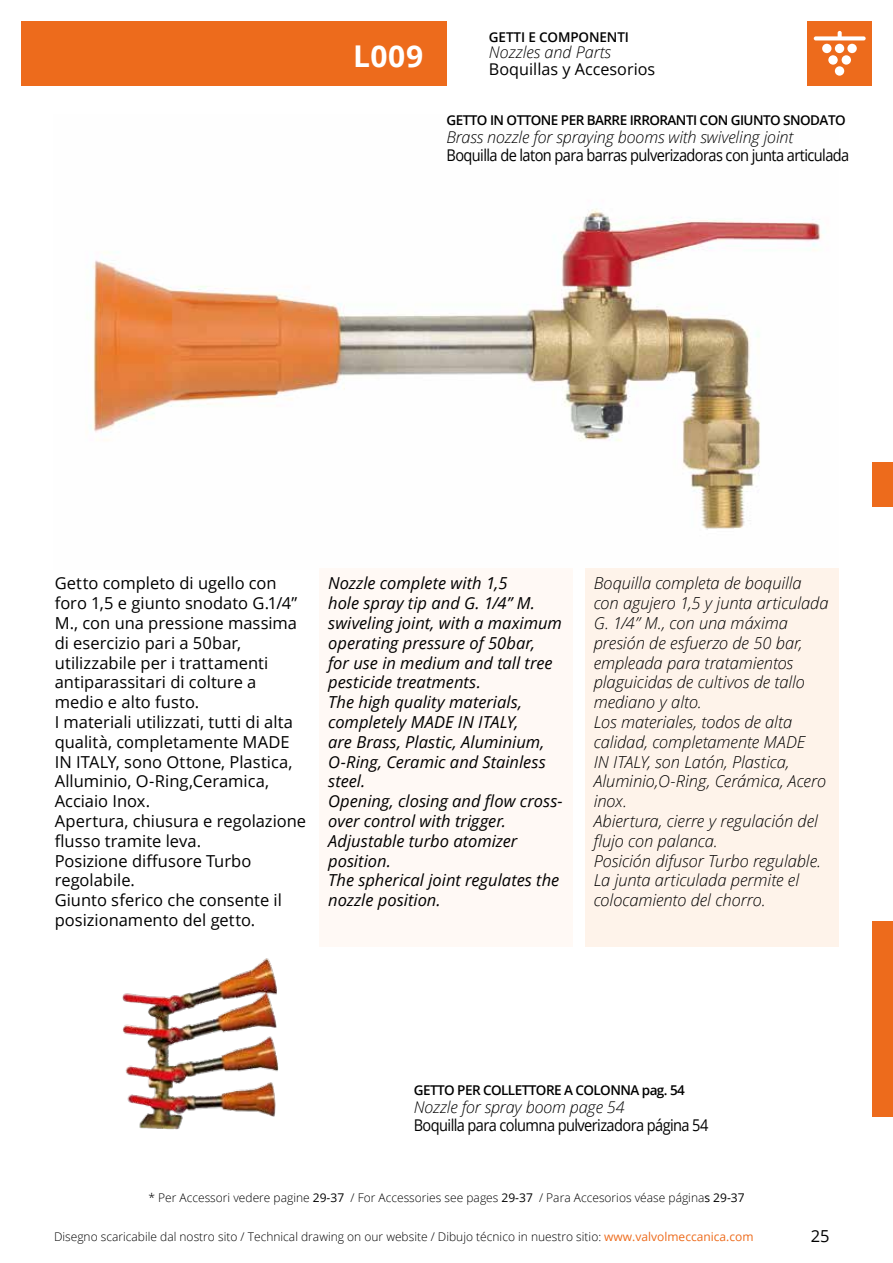
<style>
.page{position:relative;width:893px;height:1263px;background:#fff}
.page>*{position:absolute;margin:0;border:0;box-sizing:border-box;transform-origin:0 0}
.t1{font:700 30px "Open Sans";color:#fff}
.t2{font:16.5px/19.8px "Open Sans";color:#000}
.t3{font:italic 300 16.5px/19.8px "Open Sans";letter-spacing:-.005em;color:#000}
.t4{font:italic 16.5px/19.8px "Open Sans";color:#000}
.t5{font:16.2px "Open Sans";letter-spacing:-.04em;color:#000;scale:.9 1}
.t6{font:italic 300 16.2px "Open Sans";letter-spacing:-.01em;color:#000}
.t7{font:16.2px "Open Sans";color:#000}
.t8{font:600 13.5px "Open Sans";letter-spacing:-.04em;color:#000}
.t9{font:600 13.5px "Open Sans";letter-spacing:-.01em;color:#000}
.t10{font:300 12px "Open Sans";color:#000}
.s1{font-weight:400}
.s2{font-weight:400;color:#ed6b1c}
</style>
<div class="page">
<div style="left:872px;top:921px;width:21px;height:196px;background:#ed6b1c"></div>
<div style="left:872px;top:462px;width:21px;height:45px;background:#ed6b1c"></div>
<div style="left:21px;top:21px;width:425px;height:64px;background:#ed6b1c"></div>
<div style="left:808px;top:21px;width:64px;height:64px;background:#ed6b1c"></div>
<div style="left:822px;top:44px;width:9px;height:9px;background:#fff;border-radius:50%"></div>
<div style="left:835px;top:44px;width:9px;height:9px;background:#fff;border-radius:50%"></div>
<div style="left:847px;top:44px;width:10px;height:9px;background:#fff;border-radius:50%"></div>
<svg style="left:828px;top:55px;width:10px;height:10px"></svg>
<div style="left:842px;top:55px;width:9px;height:10px;background:#fff;border-radius:50%"></div>
<div style="left:835px;top:66px;width:9px;height:10px;background:#fff;border-radius:50%"></div>
<svg style="left:814px;top:31px;width:52px;height:9px"></svg>
<img style="left:90px;top:208px;width:734px;height:322px">
<div style="left:320px;top:568px;width:253px;height:379px;background:#fff9f5"></div>
<div style="left:585px;top:568px;width:254px;height:379px;background:#fef3ea"></div>
<img style="left:122px;top:958px;width:157px;height:172px">
<h1 class="t1" style="left:353px;top:35px;width:71px">L009</h1>
<p class="t9" style="left:489px;top:28px;width:141px">GETTI E COMPONENTI</p>
<p class="t6" style="left:489px;top:41px;width:124px">Nozzles and Parts</p>
<p class="t7" style="left:489px;top:58px;width:168px">Boquillas y Accesorios</p>
<p class="t8" style="left:446px;top:111px;width:401px">GETTO IN OTTONE PER BARRE IRRORANTI CON GIUNTO SNODATO</p>
<p class="t6" style="left:446px;top:126px;width:348px">Brass nozzle for spraying booms with swiveling joint</p>
<p class="t5" style="left:446px;top:144px;width:449px">Boquilla de laton para barras pulverizadoras con junta articulada</p>
<p class="t2" style="left:55px;top:573px;width:253px">Getto completo di ugello con foro 1,5 e giunto snodato G.1/4”<br>M., con una pressione massima di esercizio pari a 50bar, utilizzabile per i trattamenti antiparassitari di colture a medio e alto fusto.<br>I materiali utilizzati, tutti di alta qualità, completamente MADE<br>IN ITALY, sono Ottone, Plastica,<br>Alluminio, O-Ring,Ceramica,<br>Acciaio Inox.<br>Apertura, chiusura e regolazione flusso tramite leva.<br>Posizione diffusore Turbo regolabile.<br>Giunto sferico che consente il posizionamento del getto.</p>
<p class="t4" style="left:328px;top:573px;width:236px">Nozzle complete with 1,5<br>hole spray tip and G. 1/4” M. swiveling joint, with a maximum operating pressure of 50bar,<br>for use in medium and tall tree pesticide treatments.<br>The high quality materials, completely MADE IN ITALY,<br>are Brass, Plastic, Aluminium,<br>O-Ring, Ceramic and Stainless steel.<br>Opening, closing and flow cross&shy;over control with trigger.<br>Adjustable turbo atomizer position.<br>The spherical joint regulates the nozzle position.</p>
<p class="t3" style="left:594px;top:573px;width:236px">Boquilla completa de boquilla con agujero 1,5 y junta articulada<br>G. 1/4” M., con una máxima presión de esfuerzo de 50 bar, empleada para tratamientos plaguicidas de cultivos de tallo mediano y alto.<br>Los materiales, todos de alta calidad, completamente MADE<br>IN ITALY, son Latón, Plastica,<br>Aluminio,O-Ring, Cerámica, Acero inox.<br>Abiertura, cierre y regulación del flujo con palanca.<br>Posición difusor Turbo regulable.<br>La junta articulada permite el colocamiento del chorro.</p>
<p class="t8" style="left:414px;top:1081px;width:273px">GETTO PER COLLETTORE A COLONNA pag. 54</p>
<p class="t6" style="left:414px;top:1096px;width:212px">Nozzle for spray boom page 54</p>
<p class="t5" style="left:414px;top:1114px;width:329px">Boquilla para columna pulverizadora página 54</p>
<p class="t10" style="left:148px;top:1190px;width:598px">* Per Accessori vedere pagine <span class="s1">29-37</span> / For Accessories see pages <span class="s1">29-37</span> / Para Accesorios véase página<span class="s1">s 29-37</span></p>
<p class="t10" style="left:54px;top:1228px;width:701px">Disegno scaricabile dal nostro sito / Technical drawing on our website / Dibujo técnico in nuestro sitio: <span class="s2">www.valvolmeccanica.com</span></p>
<p class="t2" style="left:811px;top:1226px;width:20px">25</p>
</div>
